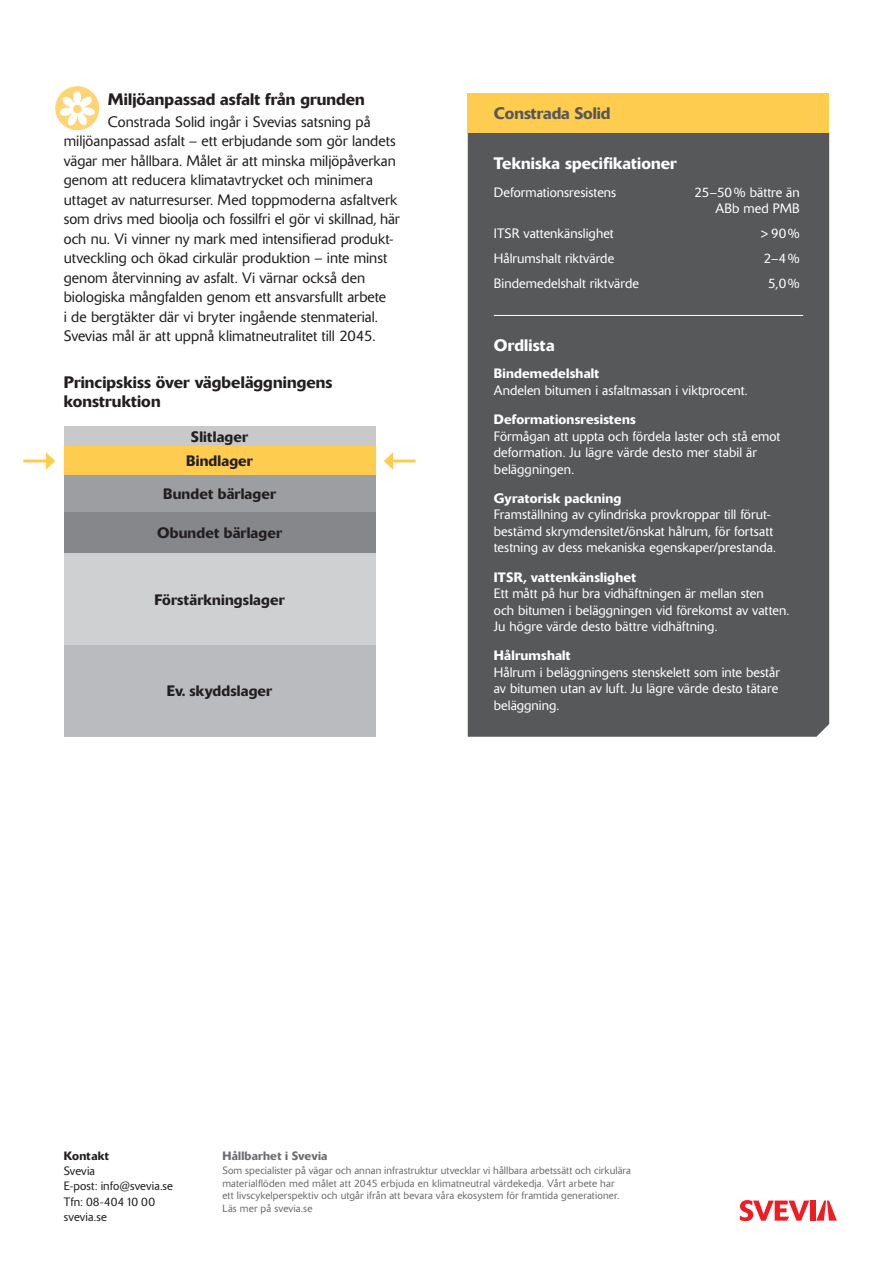
<style>
.page{position:relative;width:893px;height:1263px;background:#fff}
.page>*{position:absolute;margin:0;border:0;box-sizing:border-box;transform-origin:0 0}
.t1{font:500 16.5px/19.5px "Delta";letter-spacing:.005em;color:#231f20}
.t2{font:500 16.5px "Delta";letter-spacing:.01em;color:#fff}
.t3{font:500 16.5px "Delta";letter-spacing:-.005em;color:#57585a}
.t4{font:300 15px/19.5px "Delta";color:#231f20}
.t5{font:500 15px "Delta";letter-spacing:.01em;color:#231f20}
.t6{font:300 13.5px/16.5px "Delta";letter-spacing:.005em;color:#fff}
.t7{font:500 13.5px "Delta";letter-spacing:.015em;color:#fff}
.t8{font:300 12px/15.1px "Delta";letter-spacing:.01em;color:#231f20}
.t9{font:500 12px "Delta";letter-spacing:.015em;color:#6c6d70}
.t10{font:500 12px "Delta";letter-spacing:.02em;color:#231f20}
.t11{font:300 10.5px/12.6px "Delta";letter-spacing:.015em;color:#6c6d70}
</style>
<div class="page">
<svg style="left:740px;top:1200px;width:69px;height:21px"></svg>
<div style="left:810px;top:1200px;width:5px;height:20px;background:#ee1d23"></div>
<svg style="left:816px;top:1200px;width:21px;height:20px"></svg>
<div style="left:468px;top:133px;width:361px;height:604px;background:#57585a"></div>
<div style="left:468px;top:93px;width:361px;height:40px;background:#fecc4e"></div>
<hr style="left:494px;top:315px;width:309px;height:1px;background:#fff">
<div style="left:55px;top:86px;width:44px;height:44px;background:#fed474;border-radius:50%"></div>
<svg style="left:60px;top:91px;width:35px;height:35px"></svg>
<div style="left:73px;top:105px;width:8px;height:8px;background:#fed474;border-radius:50%"></div>
<div style="left:64px;top:426px;width:311px;height:20px;background:#c8c9cb"></div>
<div style="left:64px;top:512px;width:311px;height:42px;background:#85878a"></div>
<div style="left:64px;top:645px;width:311px;height:92px;background:#babbbe"></div>
<div style="left:64px;top:475px;width:311px;height:37px;background:#9c9ea1"></div>
<div style="left:64px;top:554px;width:311px;height:91px;background:#cfd0d2"></div>
<div style="left:64px;top:446px;width:311px;height:29px;background:#fecc4e"></div>
<hr style="left:390px;top:459px;width:26px;height:3px;background:#fecc4e">
<svg style="left:384px;top:452px;width:9px;height:18px"></svg>
<hr style="left:23px;top:459px;width:26px;height:3px;background:#fecc4e">
<svg style="left:46px;top:452px;width:9px;height:18px"></svg>
<p class="t1" style="left:108px;top:90px;width:259px">Miljöanpassad asfalt från grunden</p>
<p class="t4" style="left:64px;top:112px;width:338px;text-indent:44px">Constrada Solid ingår i Svevias satsning på miljöanpassad asfalt – ett erbjudande som gör landets vägar mer hållbara. Målet är att minska miljöpåverkan genom att reducera klimatavtrycket och minimera uttaget av naturresurser. Med toppmoderna asfaltverk som drivs med bioolja och fossilfri el gör vi skillnad, här och nu. Vi vinner ny mark med intensifierad produkt&shy;utveckling och ökad cirkulär produktion – inte minst genom återvinning av asfalt. Vi värnar också den biologiska mångfalden genom ett ansvarsfullt arbete<br>i de bergtäkter där vi bryter ingående stenmaterial.<br>Svevias mål är att uppnå klimatneutralitet till 2045.</p>
<p class="t1" style="left:64px;top:372px;width:270px">Principskiss över vägbeläggningens konstruktion</p>
<p class="t5" style="left:191px;top:427px;width:59px">Slitlager</p>
<p class="t5" style="left:186px;top:452px;width:68px">Bindlager</p>
<p class="t5" style="left:163px;top:484px;width:114px">Bundet bärlager</p>
<p class="t5" style="left:157px;top:523px;width:126px">Obundet bärlager</p>
<p class="t5" style="left:154px;top:590px;width:132px">Förstärkningslager</p>
<p class="t5" style="left:167px;top:682px;width:107px">Ev. skyddslager</p>
<p class="t3" style="left:494px;top:103px;width:118px">Constrada Solid</p>
<p class="t2" style="left:494px;top:153px;width:184px">Tekniska specifikationer</p>
<p class="t6" style="left:494px;top:184px;width:124px">Deformationsresistens</p>
<p class="t6" style="left:694px;top:184px;width:107px;text-align:right">25–50% bättre än<br>ABb med PMB</p>
<p class="t6" style="left:494px;top:225px;width:121px">ITSR vattenkänslighet</p>
<p class="t6" style="left:760px;top:225px;width:42px">&gt;90%</p>
<p class="t6" style="left:494px;top:250px;width:122px">Hålrumshalt riktvärde</p>
<p class="t6" style="left:764px;top:250px;width:37px">2–4%</p>
<p class="t6" style="left:494px;top:275px;width:147px">Bindemedelshalt riktvärde</p>
<p class="t6" style="left:768px;top:275px;width:33px">5,0%</p>
<p class="t2" style="left:494px;top:335px;width:62px">Ordlista</p>
<p class="t7" style="left:494px;top:365px;width:107px">Bindemedelshalt</p>
<p class="t6" style="left:494px;top:382px;width:255px">Andelen bitumen i asfaltmassan i viktprocent.</p>
<p class="t7" style="left:494px;top:411px;width:143px">Deformationsresistens</p>
<p class="t6" style="left:494px;top:428px;width:288px">Förmågan att uppta och fördela laster och stå emot deformation. Ju lägre värde desto mer stabil är beläggningen.</p>
<p class="t7" style="left:494px;top:490px;width:129px">Gyratorisk packning</p>
<p class="t6" style="left:494px;top:506px;width:283px">Framställning av cylindriska provkroppar till förut&shy;bestämd skrymdensitet/önskat hålrum, för fortsatt testning av dess mekaniska egenskaper/prestanda.</p>
<p class="t7" style="left:494px;top:568px;width:144px">ITSR, vattenkänslighet</p>
<p class="t6" style="left:494px;top:585px;width:297px">Ett mått på hur bra vidhäftningen är mellan sten<br>och bitumen i beläggningen vid förekomst av vatten.<br>Ju högre värde desto bättre vidhäftning.</p>
<p class="t7" style="left:494px;top:647px;width:78px">Hålrumshalt</p>
<p class="t6" style="left:494px;top:664px;width:288px">Hålrum i beläggningens stenskelett som inte består av bitumen utan av luft. Ju lägre värde desto tätare beläggning.</p>
<p class="t10" style="left:64px;top:1149px;width:47px">Kontakt</p>
<p class="t8" style="left:64px;top:1164px;width:111px">Svevia<br>E-post: info@svevia.se<br>Tfn: 08-404 10 00 svevia.se</p>
<p class="t9" style="left:222px;top:1149px;width:107px">Hållbarhet i Svevia</p>
<p class="t11" style="left:222px;top:1164px;width:410px">Som specialister på vägar och annan infrastruktur utvecklar vi hållbara arbetssätt och cirkulära materialflöden med målet att 2045 erbjuda en klimatneutral värdekedja. Vårt arbete har<br>ett livscykelperspektiv och utgår ifrån att bevara våra ekosystem för framtida generationer.<br>Läs mer på svevia.se</p>
</div>
